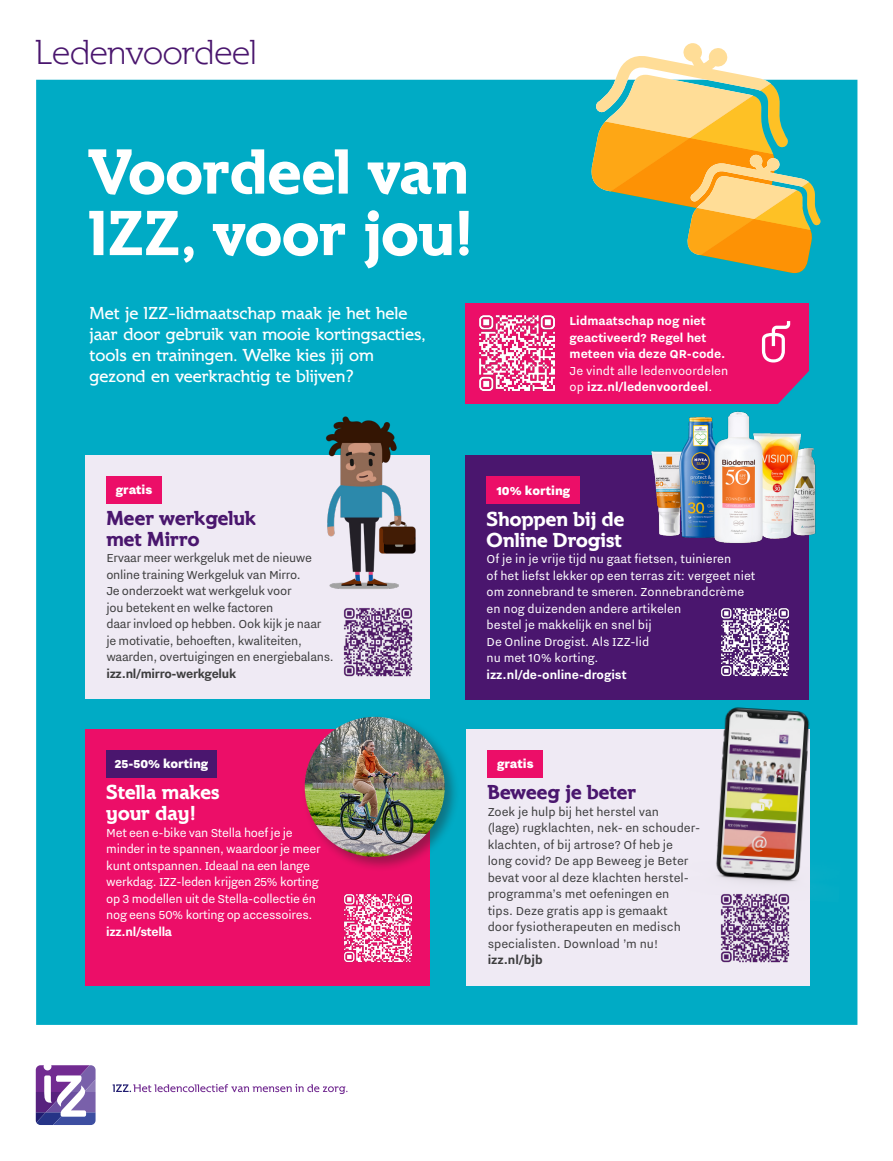
<style>
.page{position:relative;width:893px;height:1161px;background:#fff}
.page>*{position:absolute;margin:0;border:0;box-sizing:border-box;transform-origin:0 0}
._03_1_kop_1{font:700 66px "Spartacus";color:#fff}
._06_header_tekst{font:300 36px "Spartacus";color:#4a166e}
._03_2_kaderkop_klein{font:700 21px "Spartacus";color:#fff}
._03_2_kaderkop_klein-2{font:700 21px/21px "Spartacus";color:#4a166e}
._03_1_intro{font:500 18px/21px "Spartacus";letter-spacing:-.005em;color:#fff}
._03_2_kaderkop_klein-3{font:14.25px/16.5px "Nitti Grotesk";letter-spacing:-.01em;color:#3e3e3f}
._03_2_kaderkop_klein-4{font:14.25px/16.5px "Nitti Grotesk";letter-spacing:-.01em;color:#fff}
._03_2_kaderkop_klein-5{font:700 14.25px/16.5px "Nitti Grotesk";color:#fff}
.t1{font:900 14.25px "Nitti Grotesk";color:#fff}
._03_2_kaderkop_klein-6{font:700 14.25px "Nitti Grotesk";letter-spacing:-.02em;color:#3e3e3f}
._03_2_kaderkop_klein-7{font:700 14.25px "Nitti Grotesk";letter-spacing:-.02em;color:#fff}
.s1{font-weight:400}
</style>
<div class="page">
<div style="left:36px;top:80px;width:821px;height:945px;background:#00abc5"></div>
<svg style="left:587px;top:43px;width:234px;height:234px;background:#adbd84"></svg>
<div style="left:85px;top:456px;width:345px;height:243px;background:#efeaf4"></div>
<div style="left:106px;top:477px;width:56px;height:27px;background:#ec0e68"></div>
<div style="left:465px;top:456px;width:344px;height:244px;background:#4a166e"></div>
<div style="left:487px;top:477px;width:93px;height:27px;background:#ec0e68"></div>
<div style="left:466px;top:729px;width:344px;height:256px;background:#efeaf4"></div>
<div style="left:488px;top:750px;width:55px;height:27px;background:#ec0e68"></div>
<div style="left:85px;top:729px;width:344px;height:256px;background:#ec0e68"></div>
<div style="left:106px;top:750px;width:111px;height:27px;background:#4a166e"></div>
<div style="left:465px;top:303px;width:344px;height:100px;background:#ec0e68"></div>
<img style="left:343px;top:608px;width:70px;height:69px">
<img style="left:721px;top:608px;width:68px;height:69px">
<img style="left:343px;top:894px;width:70px;height:69px">
<img style="left:679px;top:687px;width:172px;height:216px">
<img style="left:719px;top:892px;width:72px;height:71px">
<img style="left:479px;top:315px;width:76px;height:77px">
<svg style="left:762px;top:321px;width:49px;height:76px"></svg>
<img style="left:318px;top:409px;width:109px;height:180px">
<img style="left:622px;top:397px;width:233px;height:153px">
<div style="left:302px;top:714px;width:158px;height:158px;background:#231f20;opacity:.4"></div>
<img style="left:305px;top:717px;width:140px;height:140px;border-radius:70px">
<svg style="left:113px;top:1084px;width:234px;height:10px"></svg>
<svg style="left:36px;top:1065px;width:60px;height:60px"></svg>
<div style="left:44px;top:1062px;width:7px;height:8px;background:#fff;border-radius:50%"></div>
<p class="_06_header_tekst" style="left:36px;top:32px;width:223px">Ledenvoordeel</p>
<p class="_03_1_kop_1" style="left:89px;top:135px;width:381px">Voordeel van</p>
<p class="_03_1_kop_1" style="left:89px;top:197px;width:386px">IZZ, voor jou!</p>
<p class="_03_1_intro" style="left:90px;top:302px;width:338px">Met je IZZ-lidmaatschap maak je het hele jaar door gebruik van mooie kortingsacties, tools en trainingen. Welke kies jij om gezond en veerkrachtig te blijven?</p>
<p class="_03_2_kaderkop_klein-5" style="left:570px;top:313px;width:160px">Lidmaatschap nog niet geactiveerd? Regel het meteen via deze QR-code.<br><span class="s1">Je vindt alle ledenvoordelen op</span> izz.nl/ledenvoordeel<span class="s1">.</span></p>
<p class="t1" style="left:116px;top:482px;width:38px">gratis</p>
<p class="_03_2_kaderkop_klein-2" style="left:106px;top:507px;width:151px">Meer werkgeluk met Mirro</p>
<p class="_03_2_kaderkop_klein-3" style="left:106px;top:550px;width:229px">Ervaar meer werkgeluk met de nieuwe online training Werkgeluk van Mirro.<br>Je onderzoekt wat werkgeluk voor<br>jou betekent en welke factoren<br>daar invloed op hebben. Ook kijk je naar je motivatie, behoeften, kwaliteiten, waarden, overtuigingen en energiebalans.</p>
<p class="_03_2_kaderkop_klein-6" style="left:106px;top:666px;width:131px">izz.nl/mirro-werkgeluk</p>
<p class="t1" style="left:115px;top:755px;width:95px">25-50% korting</p>
<p class="_03_2_kaderkop_klein" style="left:106px;top:781px;width:115px">Stella makes</p>
<p class="_03_2_kaderkop_klein" style="left:106px;top:802px;width:91px">your day!</p>
<p class="_03_2_kaderkop_klein-4" style="left:106px;top:824px;width:216px">Met een e-bike van Stella hoef je je minder in te spannen, waardoor je meer kunt ontspannen. Ideaal na een lange werkdag. IZZ-leden krijgen 25% korting op 3 modellen uit de Stella-collectie én nog eens 50% korting op accessoires.</p>
<p class="_03_2_kaderkop_klein-7" style="left:106px;top:923px;width:67px">izz.nl/stella</p>
<p class="t1" style="left:496px;top:483px;width:75px">10% korting</p>
<p class="_03_2_kaderkop_klein" style="left:487px;top:507px;width:139px">Shoppen bij de</p>
<p class="_03_2_kaderkop_klein" style="left:487px;top:528px;width:137px">Online Drogist</p>
<p class="_03_2_kaderkop_klein-4" style="left:487px;top:551px;width:270px">Of je in je vrije tijd nu gaat fietsen, tuinieren<br>of het liefst lekker op een terras zit: vergeet niet om zonnebrand te smeren. Zonnebrandcrème en nog duizenden andere artikelen<br>bestel je makkelijk en snel bij<br>De Online Drogist. Als IZZ-lid<br>nu met 10% korting.</p>
<p class="_03_2_kaderkop_klein-5" style="left:487px;top:666px;width:142px">izz.nl/de-online-drogist</p>
<p class="t1" style="left:497px;top:755px;width:38px">gratis</p>
<p class="_03_2_kaderkop_klein-2" style="left:488px;top:782px;width:150px">Beweeg je beter</p>
<p class="_03_2_kaderkop_klein-3" style="left:488px;top:803px;width:173px">Zoek je hulp bij het herstel van</p>
<p class="_03_2_kaderkop_klein-3" style="left:488px;top:819px;width:214px">(lage) rugklachten, nek- en schouder&shy;klachten, of bij artrose? Of heb je</p>
<p class="_03_2_kaderkop_klein-3" style="left:488px;top:852px;width:203px">long covid? De app Beweeg je Beter bevat voor al deze klachten herstel-</p>
<p class="_03_2_kaderkop_klein-3" style="left:488px;top:885px;width:195px">programma’s met oefeningen en tips. Deze gratis app is gemaakt door fysiotherapeuten en medisch specialisten. Download ’m nu!</p>
<p class="_03_2_kaderkop_klein-6" style="left:488px;top:952px;width:57px">izz.nl/bjb</p>
</div>
